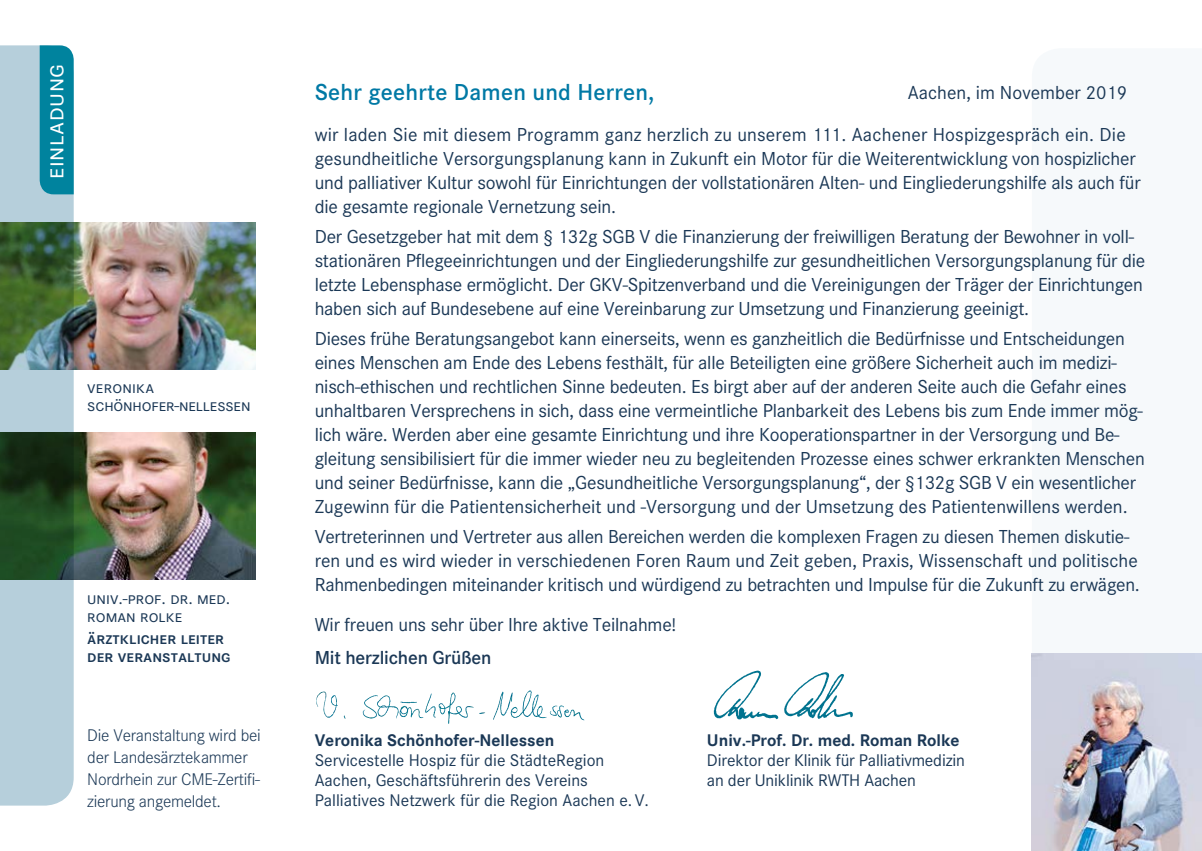
<style>
.page{position:relative;width:1202px;height:851px;background:#fff}
.page>*{position:absolute;margin:0;border:0;box-sizing:border-box;transform-origin:0 0}
.t1{font:26px "Corporate SSC";letter-spacing:.02em;color:#fff}
.t2{font:600 24px "Corporate S";letter-spacing:.01em;color:#0079a5}
.t3{font:19.6px/24px "Corporate S";letter-spacing:-.01em;color:#1b3856}
.t4{font:19.6px/41.4px "Corporate S";letter-spacing:.01em;color:#1b3856;text-align:right}
.t5{font:600 19.6px "Corporate S";letter-spacing:-.01em;color:#1b3856}
.t6{font:17.6px/20px "Corporate S";color:#1b3856}
.t7{font:300 17.6px/22px "Corporate S";letter-spacing:-.015em;color:#1b3856}
.t8{font:17.6px/18px "Corporate SSC";color:#1b3856}
.t9{font:700 17.6px "Corporate S";color:#1b3856}
.t10{font:600 17.6px/18px "Corporate SSC";color:#1b3856}
</style>
<div class="page">
<img style="left:1032px;top:653px;width:170px;height:197px">
<div style="left:0;top:45px;width:74px;height:760px;background:#b6cfdb"></div>
<div style="left:40px;top:45px;width:34px;height:149px;background:#00839e"></div>
<img style="left:0;top:432px;width:255px;height:147px">
<img style="left:510px;top:691px;width:37px;height:27px">
<img style="left:714px;top:670px;width:43px;height:48px">
<img style="left:0;top:222px;width:255px;height:147px">
<h1 class="t1" style="left:40px;top:179px;width:117px;rotate:-90deg">einladung</h1>
<p class="t8" style="left:87px;top:378px;width:165px">veronika schönhofer-nellessen</p>
<p class="t8" style="left:87px;top:589px;width:145px">univ.-prof. dr. med. roman rolke</p>
<p class="t10" style="left:87px;top:629px;width:145px">ärztklicher leiter der veranstaltung</p>
<p class="t2" style="left:315px;top:78px;width:341px">Sehr geehrte Damen und Herren,</p>
<p class="t4" style="left:315px;top:72px;width:814px">Aachen, im November 2019<br>wir laden Sie mit diesem Programm ganz herzlich zu unserem 111. Aachener Hospizgespräch ein. Die</p>
<p class="t3" style="left:315px;top:146px;width:827px">gesundheitliche Versorgungsplanung kann in Zukunft ein Motor für die Weiterentwicklung von hospizlicher und palliativer Kultur sowohl für Einrichtungen der vollstationären Alten- und Eingliederungshilfe als auch für die gesamte regionale Vernetzung sein.</p>
<p class="t3" style="left:315px;top:224px;width:832px">Der Gesetzgeber hat mit dem § 132g SGB V die Finanzierung der freiwilligen Beratung der Bewohner in voll&shy;stationären Pflegeeinrichtungen und der Eingliederungshilfe zur gesundheitlichen Versorgungsplanung für die letzte Lebensphase ermöglicht. Der GKV-Spitzenverband und die Vereinigungen der Träger der Einrichtungen haben sich auf Bundesebene auf eine Vereinbarung zur Umsetzung und Finanzierung geeinigt.</p>
<p class="t3" style="left:315px;top:326px;width:832px">Dieses frühe Beratungsangebot kann einerseits, wenn es ganzheitlich die Bedürfnisse und Entscheidungen eines Menschen am Ende des Lebens festhält, für alle Beteiligten eine größere Sicherheit auch im medizi&shy;nisch-ethischen und rechtlichen Sinne bedeuten. Es birgt aber auf der anderen Seite auch die Gefahr eines unhaltbaren Versprechens in sich, dass eine vermeintliche Planbarkeit des Lebens bis zum Ende immer mög&shy;lich wäre. Werden aber eine gesamte Einrichtung und ihre Kooperationspartner in der Versorgung und Be&shy;gleitung sensibilisiert für die immer wieder neu zu begleitenden Prozesse eines schwer erkrankten Menschen und seiner Bedürfnisse, kann die „Gesundheitliche Versorgungsplanung“, der §132g SGB V ein wesentlicher Zugewinn für die Patientensicherheit und -Versorgung und der Umsetzung des Patientenwillens werden.</p>
<p class="t3" style="left:315px;top:524px;width:827px">Vertreterinnen und Vertreter aus allen Bereichen werden die komplexen Fragen zu diesen Themen diskutie&shy;ren und es wird wieder in verschiedenen Foren Raum und Zeit geben, Praxis, Wissenschaft und politische<br>Rahmenbedingen miteinander kritisch und würdigend zu betrachten und Impulse für die Zukunft zu erwägen.</p>
<p class="t3" style="left:315px;top:612px;width:363px">Wir freuen uns sehr über Ihre aktive Teilnahme!</p>
<p class="t5" style="left:315px;top:646px;width:178px">Mit herzlichen Grüßen</p>
<p class="t7" style="left:87px;top:724px;width:175px">Die Veranstaltung wird bei der Landesärztekammer<br>Nordrhein zur CME-Zertifi&shy;zierung angemeldet.</p>
<p class="t9" style="left:707px;top:730px;width:254px">Univ.-Prof. Dr. med. Roman Rolke</p>
<p class="t9" style="left:315px;top:730px;width:241px">Veronika Schönhofer-Nellessen</p>
<p class="t6" style="left:315px;top:750px;width:336px">Servicestelle Hospiz für die StädteRegion<br>Aachen, Geschäftsführerin des Vereins<br>Palliatives Netzwerk für die Region Aachen e. V.</p>
<p class="t6" style="left:707px;top:750px;width:260px">Direktor der Klinik für Palliativmedizin an der Uniklinik RWTH Aachen</p>
</div>
